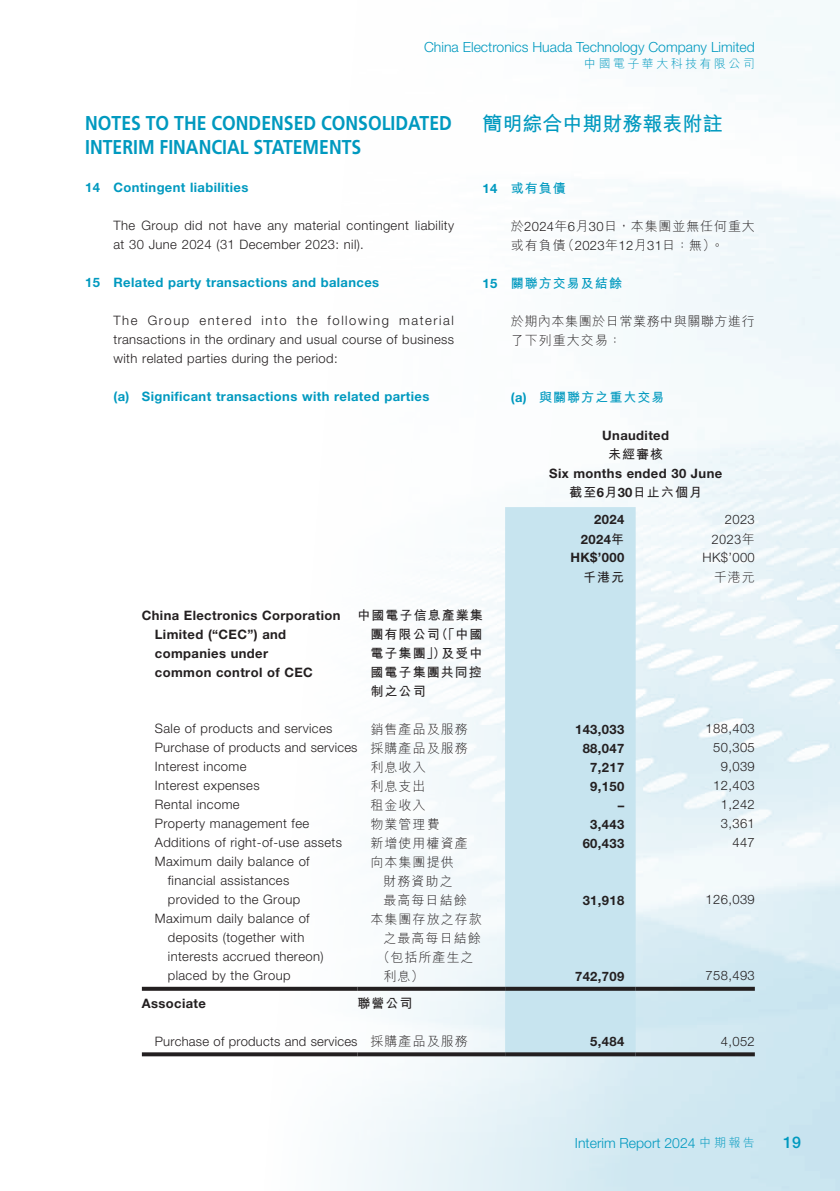
<style>
.page{position:relative;width:840px;height:1191px;background:#fff}
.page>*{position:absolute;margin:0;border:0;box-sizing:border-box;transform-origin:0 0}
.t1{font:700 20px "Frutiger LT Std";color:#0099bf;scale:.88 1}
.t2{font:700 20px "M Hei HK";color:#0099bf}
.t3{font:500 16px "Helvetica Neue LT Std";color:#0099bf}
.t4{font:300 14px "Helvetica Neue LT Std";color:#0099bf}
.t5{font:300 13px/19px "Helvetica Neue LT Std";letter-spacing:.03em;color:#231f20}
.t6{font:700 13px/19px "Helvetica Neue LT Std";letter-spacing:.03em;color:#231f20}
.t7{font:300 13px/19px "M Hei HK";letter-spacing:.08em;color:#231f20}
.t8{font:700 13px "Helvetica Neue LT Std";letter-spacing:.03em;color:#0099bf}
.t9{font:700 13px/19px "M Hei HK";letter-spacing:.08em;color:#231f20;text-align:justify}
.t10{font:700 13px "M Hei HK";letter-spacing:.08em;color:#0099bf}
.t11{font:300 13px/19px "M Hei HK";letter-spacing:.045em;color:#231f20}
.t12{font:300 12px "M Hei HK";letter-spacing:.2em;color:#0099bf}
.s1{font-family:"Helvetica Neue LT Std"}
.s2{font-family:"M Hei HK"}
.s3{font-family:"M Hei HK";font-size:12px}
</style>
<div class="page">
<img style="left:141px;top:0;width:698px;height:1191px">
<div style="left:505px;top:507px;width:130px;height:545px;background:#c7e4ef"></div>
<svg style="left:142px;top:986px;width:215px;height:4px"></svg>
<svg style="left:357px;top:986px;width:148px;height:4px"></svg>
<svg style="left:505px;top:986px;width:130px;height:4px"></svg>
<svg style="left:635px;top:986px;width:119px;height:4px"></svg>
<svg style="left:142px;top:1052px;width:215px;height:4px"></svg>
<svg style="left:357px;top:1052px;width:148px;height:4px"></svg>
<svg style="left:505px;top:1052px;width:130px;height:4px"></svg>
<svg style="left:635px;top:1052px;width:119px;height:4px"></svg>
<p class="t4" style="left:424px;top:39px;width:332px">China Electronics Huada Technology Company Limited</p>
<p class="t12" style="left:584px;top:56px;width:172px">中國電子華大科技有限公司</p>
<h1 class="t1" style="left:85px;top:111px;width:418px">NOTES TO THE CONDENSED CONSOLIDATED</h1>
<h1 class="t2" style="left:482px;top:109px;width:241px">簡明綜合中期財務報表附註</h1>
<h1 class="t1" style="left:85px;top:135px;width:315px">INTERIM FINANCIAL STATEMENTS</h1>
<p class="t8" style="left:85px;top:180px;width:165px">14 Contingent liabilities</p>
<p class="t5" style="left:113px;top:216px;width:342px">The Group did not have any material contingent liability at 30 June 2024 (31 December 2023: nil).</p>
<p class="t8" style="left:85px;top:275px;width:295px">15 Related party transactions and balances</p>
<p class="t5" style="left:113px;top:311px;width:342px;text-align:justify">The Group entered into the following material transactions in the ordinary and usual course of business with related parties during the period:</p>
<p class="t8" style="left:113px;top:389px;width:317px">(a) Significant transactions with related parties</p>
<p class="t6" style="left:602px;top:425px;width:68px">Unaudited</p>
<p class="t9" style="left:607px;top:444px;width:57px">未經審核</p>
<p class="t6" style="left:549px;top:463px;width:174px">Six months ended 30 June</p>
<p class="t9" style="left:569px;top:482px;width:134px">截至<span class="s1">6</span>月<span class="s1">30</span>日止六個月</p>
<p class="t6" style="left:594px;top:510px;width:32px">2024</p>
<p class="t5" style="left:724px;top:509px;width:32px">2023</p>
<p class="t6" style="left:580px;top:529px;width:45px">2024<span class="s2">年</span></p>
<p class="t7" style="left:711px;top:529px;width:45px">2023年</p>
<p class="t6" style="left:570px;top:547px;width:55px">HK$’000</p>
<p class="t5" style="left:702px;top:547px;width:54px">HK$’000</p>
<p class="t9" style="left:583px;top:566px;width:43px">千港元</p>
<p class="t7" style="left:713px;top:567px;width:43px">千港元</p>
<p class="t6" style="left:155px;top:605px;width:187px;text-indent:-13px">China Electronics Corporation<br>Limited (“CEC”) and companies under<br>common control of CEC</p>
<p class="t9" style="left:370px;top:604px;width:114px;text-indent:-13px">中國電子信息產業集團有限公司（「中國電子集團」）及受中國電子集團共同控制之公司</p>
<p class="t5" style="left:155px;top:718px;width:179px">Sale of products and services</p>
<p class="t7" style="left:370px;top:719px;width:99px">銷售產品及服務</p>
<p class="t6" style="left:574px;top:719px;width:51px">143,033</p>
<p class="t5" style="left:705px;top:718px;width:51px">188,403</p>
<p class="t5" style="left:155px;top:737px;width:314px">Purchase of products and services <span class="s2">採購產品及服務</span></p>
<p class="t6" style="left:582px;top:738px;width:43px">88,047</p>
<p class="t5" style="left:712px;top:737px;width:43px">50,305</p>
<p class="t5" style="left:155px;top:756px;width:93px">Interest income</p>
<p class="t7" style="left:370px;top:757px;width:57px">利息收入</p>
<p class="t6" style="left:590px;top:757px;width:35px">7,217</p>
<p class="t5" style="left:720px;top:756px;width:35px">9,039</p>
<p class="t5" style="left:155px;top:775px;width:106px">Interest expenses</p>
<p class="t7" style="left:370px;top:776px;width:57px">利息支出</p>
<p class="t6" style="left:590px;top:776px;width:35px">9,150</p>
<p class="t5" style="left:712px;top:775px;width:43px">12,403</p>
<p class="t5" style="left:155px;top:794px;width:86px">Rental income</p>
<p class="t7" style="left:370px;top:795px;width:57px">租金收入</p>
<p class="t6" style="left:617px;top:795px;width:8px">–</p>
<p class="t5" style="left:720px;top:794px;width:35px">1,242</p>
<p class="t5" style="left:155px;top:813px;width:156px">Property management fee</p>
<p class="t7" style="left:370px;top:814px;width:71px">物業管理費</p>
<p class="t6" style="left:590px;top:814px;width:35px">3,443</p>
<p class="t5" style="left:720px;top:813px;width:35px">3,361</p>
<p class="t5" style="left:155px;top:832px;width:188px">Additions of right-of-use assets</p>
<p class="t7" style="left:370px;top:833px;width:99px">新增使用權資產</p>
<p class="t6" style="left:582px;top:833px;width:43px">60,433</p>
<p class="t5" style="left:732px;top:832px;width:24px">447</p>
<p class="t5" style="left:155px;top:851px;width:156px;text-align:center">Maximum daily balance of financial assistances provided to the Group</p>
<p class="t7" style="left:383px;top:852px;width:85px;text-indent:-13px">向本集團提供財務資助之最高每日結餘</p>
<p class="t10" style="left:482px;top:179px;width:85px"><span class="s1">14</span> 或有負債</p>
<p class="t7" style="left:510px;top:216px;width:245px">於<span class="s1">2024</span>年<span class="s1">6</span>月<span class="s1">30</span>日，本集團並無任何重大或有負債（<span class="s1">2023</span>年<span class="s1">12</span>月<span class="s1">31</span>日：無）。</p>
<p class="t10" style="left:482px;top:274px;width:141px"><span class="s1">15</span> 關聯方交易及結餘</p>
<p class="t11" style="left:510px;top:311px;width:245px">於期內本集團於日常業務中與關聯方進行了下列重大交易：</p>
<p class="t10" style="left:510px;top:388px;width:155px"><span class="s1">(a)</span> 與關聯方之重大交易</p>
<p class="t6" style="left:582px;top:890px;width:43px">31,918</p>
<p class="t5" style="left:705px;top:889px;width:51px">126,039</p>
<p class="t5" style="left:168px;top:908px;width:157px;text-indent:-13px">Maximum daily balance of deposits (together with interests accrued thereon) placed by the Group</p>
<p class="t7" style="left:370px;top:909px;width:113px">本集團存放之存款</p>
<p class="t7" style="left:383px;top:928px;width:99px">之最高每日結餘</p>
<p class="t7" style="left:377px;top:947px;width:98px">（包括所產生之</p>
<p class="t7" style="left:383px;top:966px;width:42px">利息）</p>
<p class="t6" style="left:574px;top:966px;width:51px">742,709</p>
<p class="t5" style="left:705px;top:965px;width:51px">758,493</p>
<p class="t6" style="left:142px;top:993px;width:66px">Associate</p>
<p class="t9" style="left:357px;top:993px;width:57px">聯營公司</p>
<p class="t5" style="left:155px;top:1031px;width:314px">Purchase of products and services <span class="s2">採購產品及服務</span></p>
<p class="t6" style="left:590px;top:1031px;width:35px">5,484</p>
<p class="t5" style="left:720px;top:1031px;width:35px">4,052</p>
<p class="t4" style="left:574px;top:1134px;width:181px">Interim Report 2024 <span class="s3">中期報告</span></p>
<p class="t3" style="left:782px;top:1132px;width:19px">19</p>
</div>
